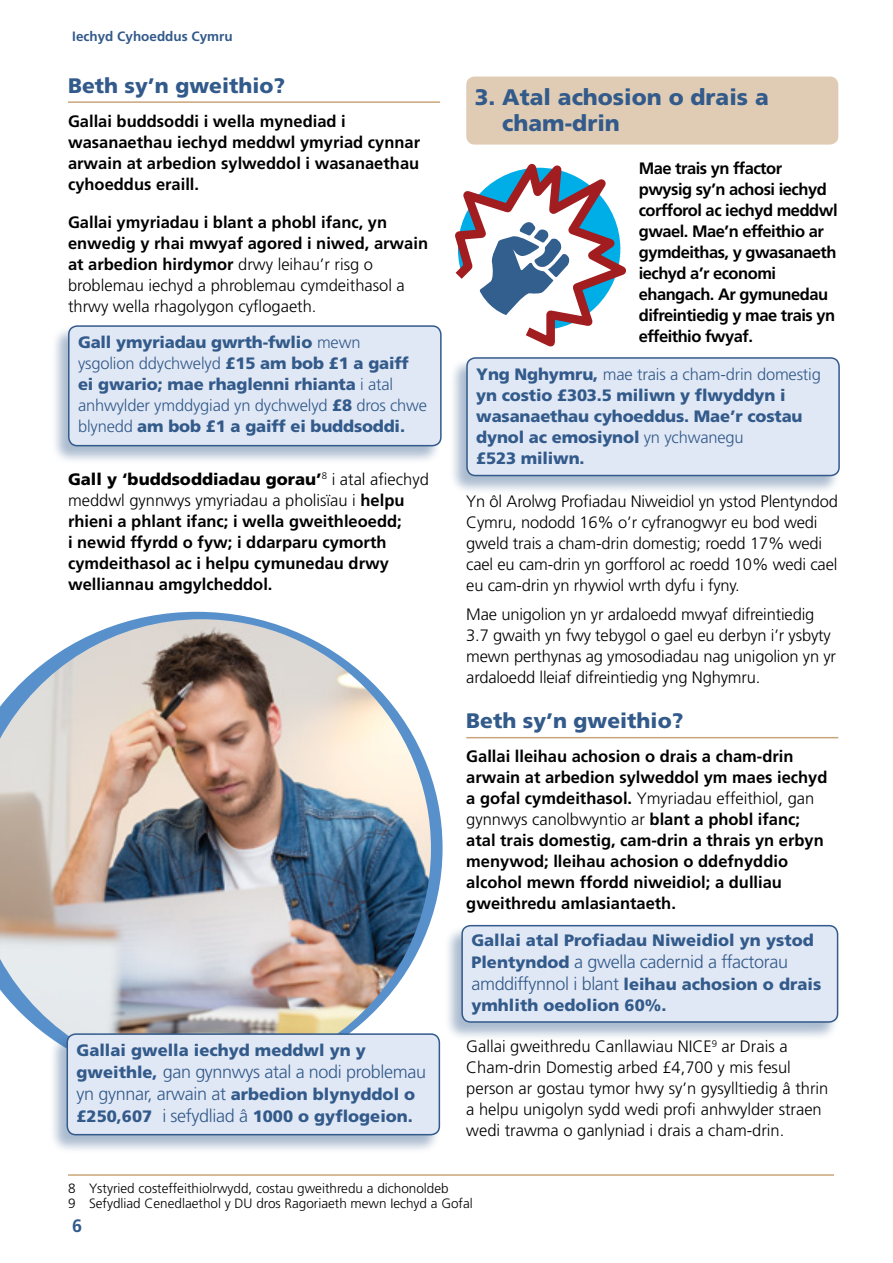
<style>
.page{position:relative;width:893px;height:1263px;background:#fff}
.page>*{position:absolute;margin:0;border:0;box-sizing:border-box;transform-origin:0 0}
.t1{font:900 22.5px/25.8px "Frutiger";color:#325a8a}
.t2{font:900 21px "Frutiger";color:#325a8a}
.t3{font:300 18px "Frutiger";letter-spacing:-.02em;color:#325a8a}
.t4{font:700 18px "Frutiger";color:#325a8a}
.t5{font:700 16.5px/21px "Frutiger";color:#000}
.t6{font:300 16.5px/21px "Frutiger";letter-spacing:-.01em;color:#000}
.t7{font:900 16.5px/21px "Frutiger";letter-spacing:-.01em;color:#325a8a}
.t8{font:700 16.5px/21px "Frutiger";letter-spacing:-.03em;color:#000}
.t9{font:300 13.5px/15px "Frutiger";color:#000}
.t10{font:700 13.5px "Frutiger";color:#325a8a}
.s1{font-weight:300}
.s2{font-weight:900}
.s3{font-weight:900;font-size:16.5px}
.s4{font-weight:300;font-size:18px}
</style>
<div class="page">
<svg style="left:137px;top:612px;width:306px;height:308px"></svg>
<img style="left:0;top:619px;width:431px;height:418px">
<hr style="left:68px;top:101px;width:372px;height:2px;background:#caa67a">
<hr style="left:466px;top:737px;width:372px;height:1px;background:#caa67a">
<div style="left:449px;top:357px;width:391px;height:137px;background:#325a8a;opacity:.41"></div>
<div style="left:467px;top:358px;width:372px;height:117px;background:#e1e8f5;border-radius:9px"></div>
<div style="left:466px;top:357px;width:374px;height:119px;border:2px solid #325a8a;border-radius:9px"></div>
<div style="left:444px;top:924px;width:395px;height:116px;background:#325a8a;opacity:.41"></div>
<div style="left:462px;top:926px;width:376px;height:96px;background:#e1e8f5;border-radius:9px"></div>
<div style="left:461px;top:925px;width:377px;height:98px;border:2px solid #325a8a;border-radius:9px"></div>
<div style="left:51px;top:325px;width:391px;height:139px;background:#325a8a;opacity:.41"></div>
<div style="left:69px;top:326px;width:372px;height:120px;background:#e1e8f5;border-radius:9px"></div>
<div style="left:68px;top:325px;width:374px;height:121px;border:2px solid #325a8a;border-radius:9px"></div>
<div style="left:466px;top:77px;width:372px;height:68px;background:#e0ccb4;border-radius:9px"></div>
<hr style="left:68px;top:1174px;width:766px;height:2px;background:#caa67a">
<div style="left:49px;top:1033px;width:392px;height:120px;background:#325a8a;opacity:.41"></div>
<div style="left:67px;top:1034px;width:372px;height:101px;background:#e1e8f5;border-radius:9px"></div>
<div style="left:67px;top:1033px;width:373px;height:102px;border:2px solid #325a8a;border-radius:9px"></div>
<svg style="left:455px;top:164px;width:171px;height:182px"></svg>
<p class="t10" style="left:72px;top:29px;width:162px">Iechyd Cyhoeddus Cymru</p>
<p class="t2" style="left:68px;top:73px;width:219px">Beth sy’n gweithio?</p>
<p class="t5" style="left:68px;top:110px;width:354px">Gallai buddsoddi i wella mynediad i wasanaethau iechyd meddwl ymyriad cynnar arwain at arbedion sylweddol i wasanaethau cyhoeddus eraill.</p>
<p class="t5" style="left:68px;top:211px;width:362px">Gallai ymyriadau i blant a phobl ifanc, yn enwedig y rhai mwyaf agored i niwed, arwain at arbedion hirdymor <span class="s1">drwy leihau’r risg o broblemau iechyd a phroblemau cymdeithasol a thrwy wella rhagolygon cyflogaeth.</span></p>
<p class="t7" style="left:78px;top:332px;width:351px">Gall ymyriadau gwrth-fwlio <span class="s1">mewn<br>ysgolion ddychwelyd</span> £15 am bob £1 a gaiff ei gwario; mae rhaglenni rhianta <span class="s1">i atal anhwylder ymddygiad yn dychwelyd</span> £8 <span class="s1">dros chwe blynedd</span> am bob £1 a gaiff ei buddsoddi.</p>
<p class="t5" style="left:68px;top:468px;width:362px"><span class="s2">Gall y ‘buddsoddiadau gorau’</span><sup>8</sup> <span class="s1">i atal afiechyd meddwl gynnwys ymyriadau a pholisïau i</span> helpu rhieni a phlant ifanc; i wella gweithleoedd;<br>i newid ffyrdd o fyw; i ddarparu cymorth cymdeithasol ac i helpu cymunedau drwy welliannau amgylcheddol.</p>
<p class="t7" style="left:77px;top:1040px;width:291px">Gallai gwella iechyd meddwl yn y</p>
<p class="t3" style="left:77px;top:1062px;width:351px"><span class="s3">gweithle,</span> gan gynnwys atal a nodi problemau</p>
<p class="t7" style="left:77px;top:1083px;width:340px;line-height:21.8px"><span class="s4">yn gynnar, arwain at</span> arbedion blynyddol o £250,607 <span class="s4">i sefydliad â</span> 1000 o gyflogeion.</p>
<h1 class="t1" style="left:502px;top:84px;width:268px;text-indent:-28px">3. Atal achosion o drais a cham-drin</h1>
<p class="t8" style="left:639px;top:158px;width:200px">Mae trais yn ffactor pwysig sy’n achosi iechyd corfforol ac iechyd meddwl gwael. Mae’n effeithio ar gymdeithas, y gwasanaeth iechyd a’r economi ehangach. Ar gymunedau difreintiedig y mae trais yn effeithio fwyaf.</p>
<p class="t7" style="left:476px;top:364px;width:346px">Yng Nghymru, <span class="s1">mae trais a cham-drin domestig </span>yn costio £303.5 miliwn y flwyddyn i wasanaethau cyhoeddus. Mae’r costau dynol ac emosiynol <span class="s1">yn ychwanegu<br></span>£523 miliwn.</p>
<p class="t6" style="left:466px;top:490px;width:373px">Yn ôl Arolwg Profiadau Niweidiol yn ystod Plentyndod Cymru, nododd 16% o’r cyfranogwyr eu bod wedi gweld trais a cham-drin domestig; roedd 17% wedi cael eu cam-drin yn gorfforol ac roedd 10% wedi cael eu cam-drin yn rhywiol wrth dyfu i fyny.</p>
<p class="t6" style="left:466px;top:604px;width:371px">Mae unigolion yn yr ardaloedd mwyaf difreintiedig 3.7 gwaith yn fwy tebygol o gael eu derbyn i’r ysbyty mewn perthynas ag ymosodiadau nag unigolion yn yr ardaloedd lleiaf difreintiedig yng Nghymru.</p>
<p class="t2" style="left:466px;top:708px;width:219px">Beth sy’n gweithio?</p>
<p class="t5" style="left:466px;top:746px;width:363px">Gallai lleihau achosion o drais a cham-drin arwain at arbedion sylweddol ym maes iechyd a gofal cymdeithasol. <span class="s1">Ymyriadau effeithiol, gan gynnwys canolbwyntio ar</span> blant a phobl ifanc; atal trais domestig, cam-drin a thrais yn erbyn menywod; lleihau achosion o ddefnyddio alcohol mewn ffordd niweidiol; a dulliau gweithredu amlasiantaeth.</p>
<p class="t7" style="left:471px;top:930px;width:344px">Gallai atal Profiadau Niweidiol yn ystod</p>
<p class="t3" style="left:471px;top:952px;width:318px"><span class="s3">Plentyndod</span> a gwella cadernid a ffactorau</p>
<p class="t7" style="left:471px;top:973px;width:351px"><span class="s4">amddiffynnol i blant</span> leihau achosion o drais ymhlith oedolion 60%.</p>
<p class="t6" style="left:466px;top:1036px;width:364px">Gallai gweithredu Canllawiau NICE<sup>9</sup> ar Drais a Cham-drin Domestig arbed £4,700 y mis fesul person ar gostau tymor hwy sy’n gysylltiedig â thrin a helpu unigolyn sydd wedi profi anhwylder straen wedi trawma o ganlyniad i drais a cham-drin.</p>
<p class="t9" style="left:68px;top:1180px;width:406px">8 Ystyried costeffeithiolrwydd, costau gweithredu a dichonoldeb<br>9 Sefydliad Cenedlaethol y DU dros Ragoriaeth mewn Iechyd a Gofal</p>
<p class="t4" style="left:72px;top:1215px;width:12px">6</p>
</div>
